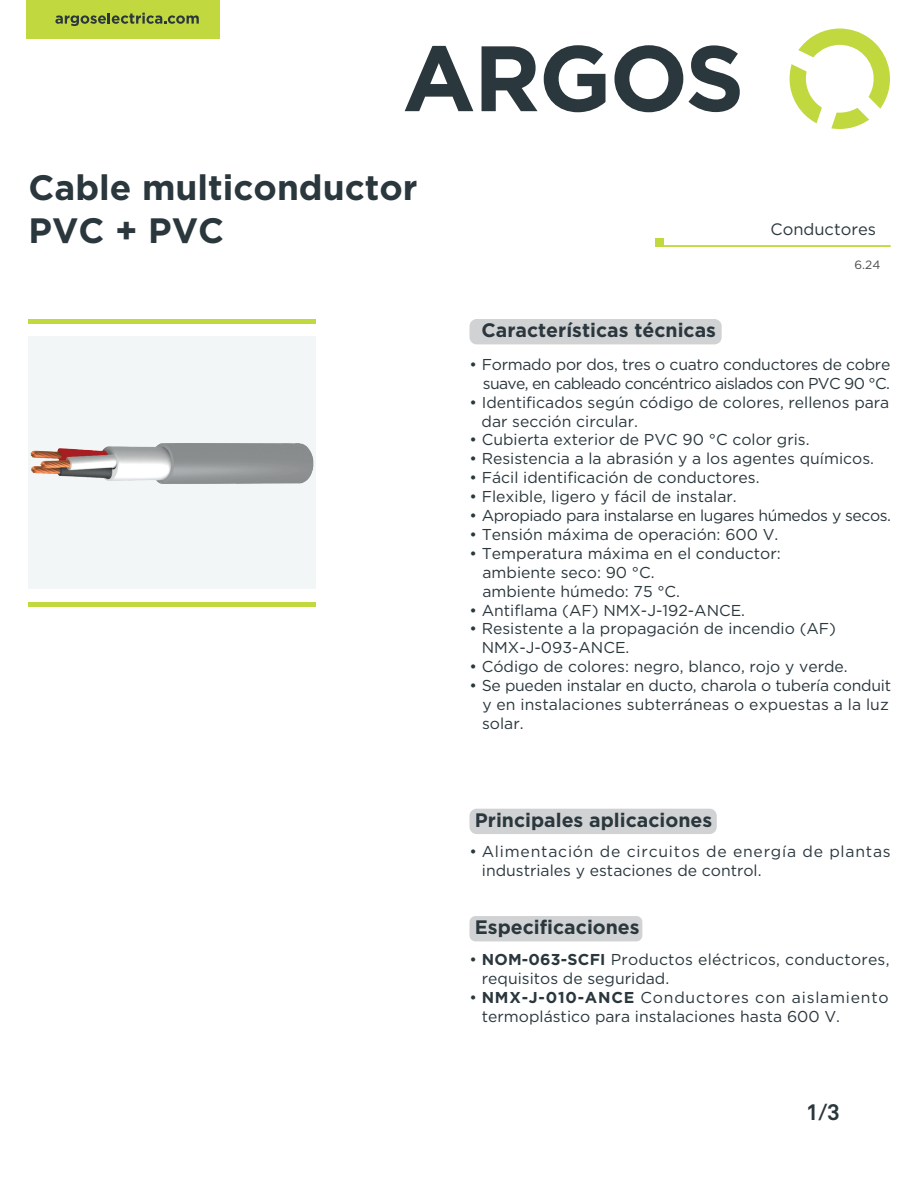
<style>
.page{position:relative;width:918px;height:1188px;background:#fff}
.page>*{position:absolute;margin:0;border:0;box-sizing:border-box;transform-origin:0 0}
.t1{font:700 35.25px/42.3px "Gotham";color:#2a373d}
.t2{font:700 22.5px "Akkurat Pro";color:#2a373d}
.t3{font:700 19.5px "Gotham";color:#2a373d}
.t4{font:16.5px "Gotham";color:#2a373d}
.t5{font:15.75px/18.9px "Gotham";color:#2a373d}
.t6{font:15.75px/18.9px "Gotham";letter-spacing:-.04em;color:#2a373d;text-align:right}
.t7{font:15.75px/18.9px "Gotham";letter-spacing:.05em;color:#2a373d}
.t8{font:15.75px "Gotham";letter-spacing:-.025em;color:#2a373d}
.t9{font:12px "Gotham";color:#4d4c4c}
.s1{font-weight:700}
</style>
<div class="page">
<div style="left:28px;top:337px;width:287px;height:252px;background:#f3f6f7"></div>
<div style="left:28px;top:319px;width:287px;height:5px;background:#c2d83f"></div>
<div style="left:28px;top:602px;width:287px;height:5px;background:#c2d83f"></div>
<div style="left:26px;top:0;width:194px;height:38px;background:#c2d83f"></div>
<svg style="left:55px;top:13px;width:144px;height:13px"></svg>
<hr style="left:661px;top:245px;width:230px;height:2px;background:#c2d83f">
<div style="left:655px;top:238px;width:9px;height:9px;background:#c2d83f"></div>
<div style="left:470px;top:319px;width:252px;height:25px;background:#d1d2d4;border-radius:7px"></div>
<div style="left:470px;top:809px;width:247px;height:25px;background:#d1d2d4;border-radius:7px"></div>
<svg style="left:789px;top:29px;width:101px;height:100px"></svg>
<svg style="left:405px;top:46px;width:68px;height:65px"></svg>
<svg style="left:482px;top:46px;width:56px;height:65px"></svg>
<svg style="left:544px;top:45px;width:61px;height:67px"></svg>
<svg style="left:614px;top:45px;width:126px;height:67px"></svg>
<div style="left:470px;top:916px;width:172px;height:25px;background:#d1d2d4;border-radius:6px"></div>
<img style="left:30px;top:443px;width:284px;height:41px">
<h1 class="t1" style="left:29px;top:166px;width:391px">Cable multiconductor<br>PVC + PVC</h1>
<p class="t4" style="left:771px;top:218px;width:107px">Conductores</p>
<p class="t3" style="left:481px;top:319px;width:236px">Características técnicas</p>
<p class="t9" style="left:855px;top:258px;width:27px">6.24</p>
<p class="t6" style="left:470px;top:355px;width:422px">• Formado por dos, tres o cuatro conductores de cobre suave, en cableado concéntrico aislados con PVC 90 °C.</p>
<p class="t5" style="left:482px;top:392px;width:409px;text-indent:-12px">• Identificados según código de colores, rellenos para dar sección circular.</p>
<p class="t5" style="left:470px;top:430px;width:342px">• Cubierta exterior de PVC 90 °C color gris.</p>
<p class="t5" style="left:470px;top:449px;width:406px">• Resistencia a la abrasión y a los agentes químicos.</p>
<p class="t5" style="left:470px;top:468px;width:292px">• Fácil identificación de conductores.</p>
<p class="t5" style="left:470px;top:487px;width:269px">• Flexible, ligero y fácil de instalar.</p>
<p class="t8" style="left:470px;top:505px;width:423px">• Apropiado para instalarse en lugares húmedos y secos.</p>
<p class="t5" style="left:470px;top:525px;width:310px">• Tensión máxima de operación: 600 V.</p>
<p class="t5" style="left:482px;top:544px;width:300px;text-indent:-13px">• Temperatura máxima en el conductor: ambiente seco: 90 °C.<br>ambiente húmedo: 75 °C.</p>
<p class="t5" style="left:470px;top:600px;width:277px">• Antiflama (AF) NMX-J-192-ANCE.</p>
<p class="t5" style="left:482px;top:619px;width:356px;text-indent:-12px">• Resistente a la propagación de incendio (AF)<br>NMX-J-093-ANCE.</p>
<p class="t5" style="left:470px;top:657px;width:380px">• Código de colores: negro, blanco, rojo y verde.</p>
<p class="t5" style="left:482px;top:676px;width:410px;text-indent:-13px">• Se pueden instalar en ducto, charola o tubería conduit y en instalaciones subterráneas o expuestas a la luz solar.</p>
<p class="t3" style="left:475px;top:809px;width:239px">Principales aplicaciones</p>
<p class="t7" style="left:482px;top:842px;width:410px;text-indent:-12px">• Alimentación de circuitos de energía de plantas industriales y estaciones de control.</p>
<p class="t3" style="left:475px;top:916px;width:166px">Especificaciones</p>
<p class="t5" style="left:482px;top:950px;width:409px;text-indent:-12px">• <span class="s1">NOM-063-SCFI</span> Productos eléctricos, conductores, requisitos de seguridad.</p>
<p class="t5" style="left:482px;top:988px;width:408px;text-indent:-12px">• <span class="s1">NMX-J-010-ANCE</span> Conductores con aislamiento termoplástico para instalaciones hasta 600 V.</p>
<h2 class="t2" style="left:806px;top:1098px;width:36px">1/3</h2>
</div>
